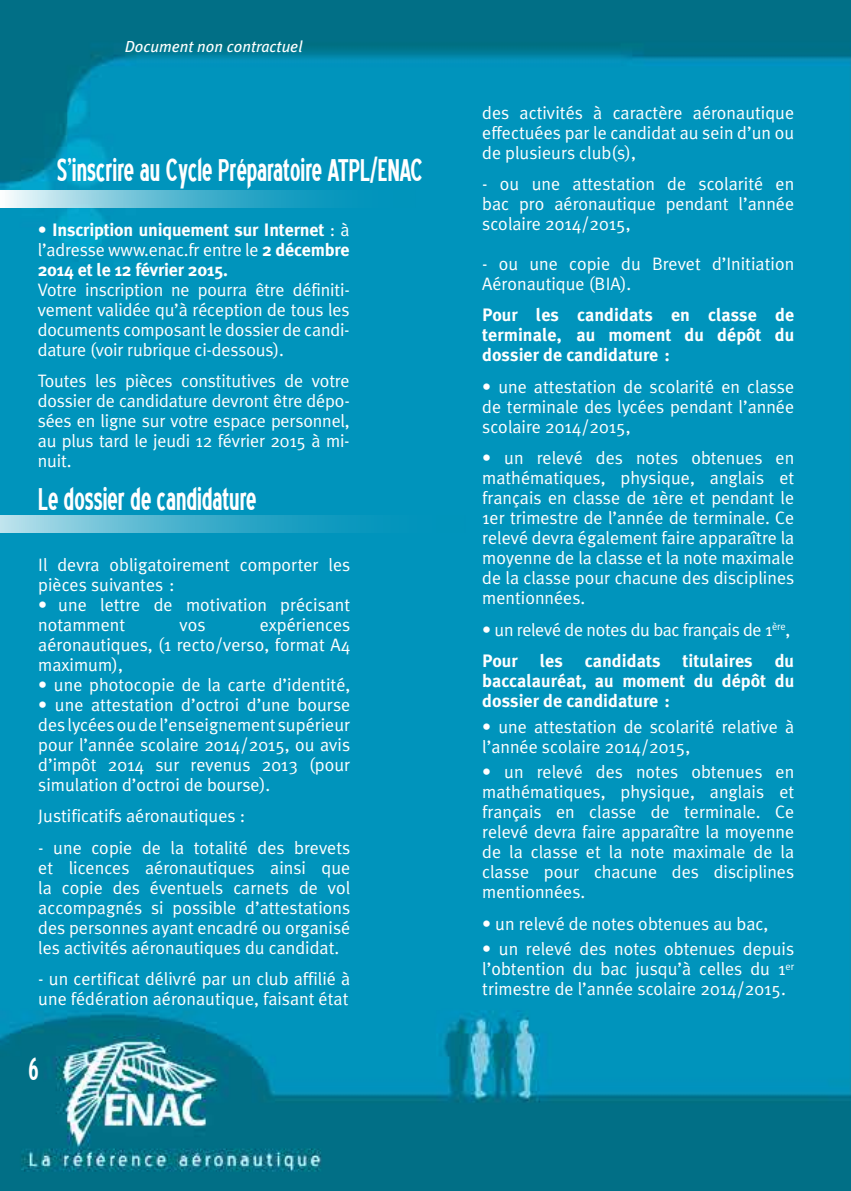
<style>
.page{position:relative;width:851px;height:1191px;background:#fff}
.page>*{position:absolute;margin:0;border:0;box-sizing:border-box;transform-origin:0 0}
.t1{font:40px "Blue Highway Condensed";color:#fff}
.t2{font:18px/20px "Meta Plus Normal";color:#fff;text-align:justify}
.t3{font:700 18px/20px "Meta Plus";color:#fff;text-align:justify}
.t4{font:18px "Meta Plus Normal";letter-spacing:-.02em;color:#fff}
.t5{font:italic 16px "Meta Plus";color:#fff}
.s1{font-family:"Meta Plus Normal";font-weight:400}
.s2{font-family:"Meta Plus";font-weight:700}
</style>
<div class="page">
<img style="left:0;top:0;width:850px;height:1191px">
<svg style="left:0;top:190px;width:416px;height:17px"></svg>
<svg style="left:0;top:515px;width:465px;height:17px"></svg>
<p class="t5" style="left:125px;top:37px;width:179px">Document non contractuel</p>
<h1 class="t1" style="left:57px;top:152px;width:367px">S’inscrire au Cycle Préparatoire ATPL/ENAC</h1>
<p class="t3" style="left:38px;top:220px;width:313px"><span class="s1">•</span> Inscription uniquement sur Internet <span class="s1">: à</span></p>
<p class="t2" style="left:38px;top:239px;width:313px">l’adresse www.enac.fr entre le <span class="s2">2 décembre</span></p>
<p class="t3" style="left:38px;top:260px;width:192px">2014 et le 12 février 2015.</p>
<p class="t2" style="left:38px;top:279px;width:313px">Votre inscription ne pourra être définiti&shy;vement validée qu’à réception de tous les documents composant le dossier de candi&shy;dature (voir rubrique ci-dessous).</p>
<p class="t2" style="left:38px;top:371px;width:313px">Toutes les pièces constitutives de votre dossier de candidature devront être dépo&shy;sées en ligne sur votre espace personnel, au plus tard le jeudi 12 février 2015 à mi&shy;nuit.</p>
<h1 class="t1" style="left:38px;top:481px;width:220px">Le dossier de candidature</h1>
<p class="t2" style="left:38px;top:554px;width:313px">Il devra obligatoirement comporter les pièces suivantes :</p>
<p class="t2" style="left:38px;top:594px;width:313px">• une lettre de motivation précisant notamment</p>
<p class="t2" style="left:38px;top:614px;width:313px;text-indent:221px">expériences aéronautiques, (1 recto/verso, format A4 maximum),</p>
<p class="t2" style="left:38px;top:674px;width:313px">• une photocopie de la carte d’identité,</p>
<p class="t2" style="left:38px;top:694px;width:313px">• une attestation d’octroi d’une bourse des lycées ou de l’enseignement supérieur pour l’année scolaire 2014/2015, ou avis d’impôt 2014 sur revenus 2013 (pour simulation d’octroi de bourse).</p>
<p class="t2" style="left:38px;top:806px;width:208px">Justificatifs aéronautiques :</p>
<p class="t2" style="left:38px;top:837px;width:313px">- une copie de la totalité des brevets et licences aéronautiques ainsi que la copie des éventuels carnets de vol accompagnés si possible d’attestations des personnes ayant encadré ou organisé les activités aéronautiques du candidat.</p>
<p class="t2" style="left:38px;top:968px;width:313px">- un certificat délivré par un club affilié à une fédération aéronautique, faisant état</p>
<p class="t2" style="left:179px;top:614px;width:28px">vos</p>
<h1 class="t1" style="left:28px;top:1052px;width:12px">6</h1>
<p class="t2" style="left:482px;top:102px;width:313px">des activités à caractère aéronautique effectuées par le candidat au sein d’un ou de plusieurs club(s),</p>
<p class="t2" style="left:482px;top:174px;width:313px">- ou une attestation de scolarité en bac pro aéronautique pendant l’année scolaire 2014/2015,</p>
<p class="t2" style="left:482px;top:254px;width:313px">- ou une copie du Brevet d’Initiation<br>Aéronautique (BIA).</p>
<p class="t3" style="left:482px;top:305px;width:313px">Pour les candidats en classe de terminale, au moment du dépôt du dossier de candidature :</p>
<p class="t2" style="left:482px;top:376px;width:313px">• une attestation de scolarité en classe de terminale des lycées pendant l’année scolaire 2014/2015,</p>
<p class="t2" style="left:482px;top:448px;width:313px">• un relevé des notes obtenues en mathématiques, physique, anglais et français en classe de 1ère et pendant le 1er trimestre de l’année de terminale. Ce relevé devra également faire apparaître la moyenne de la classe et la note maximale de la classe pour chacune des disciplines mentionnées.</p>
<p class="t4" style="left:482px;top:619px;width:309px">• un relevé de notes du bac français de 1<sup>ère</sup>,</p>
<p class="t3" style="left:482px;top:650px;width:313px">Pour les candidats titulaires du baccalauréat, au moment du dépôt du dossier de candidature :</p>
<p class="t2" style="left:482px;top:716px;width:313px">• une attestation de scolarité relative à l’année scolaire 2014/2015,</p>
<p class="t2" style="left:482px;top:762px;width:313px">• un relevé des notes obtenues en mathématiques, physique, anglais et français en classe de terminale. Ce relevé devra faire apparaître la moyenne de la classe et la note maximale de la classe pour chacune des disciplines mentionnées.</p>
<p class="t2" style="left:482px;top:913px;width:287px">• un relevé de notes obtenues au bac,</p>
<p class="t2" style="left:482px;top:939px;width:313px">• un relevé des notes obtenues depuis l’obtention du bac jusqu’à celles du 1<sup>er </sup>trimestre de l’année scolaire 2014/2015.</p>
</div>
